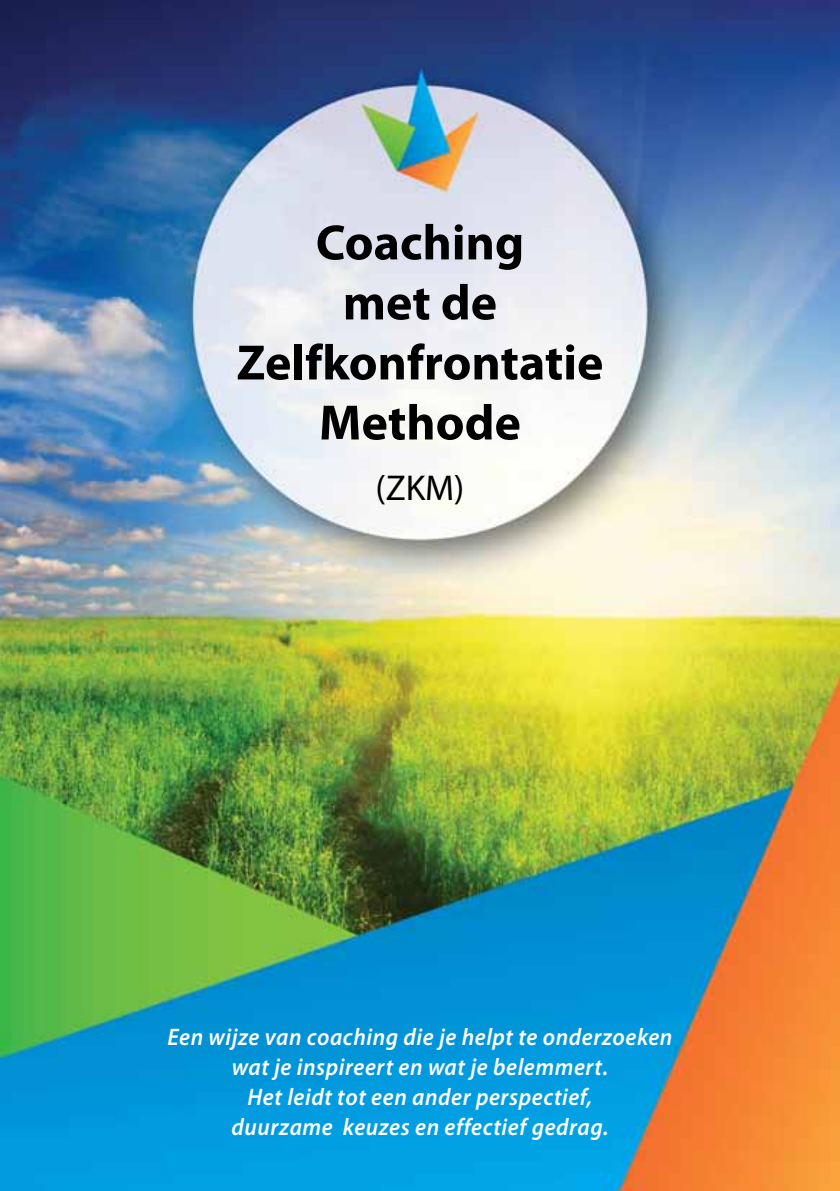
<style>
.page{position:relative;width:840px;height:1191px;background:#fff}
.page>*{position:absolute;margin:0;border:0;box-sizing:border-box;transform-origin:0 0}
.t1{font:700 50px/60px "Myriad Pro";color:#000;text-align:center}
.t2{font:36px "Myriad Pro";color:#000}
.t3{font:italic 600 24px/30px "Myriad Pro";letter-spacing:.025em;color:#fff;text-align:center;scale:.95 1}
</style>
<div class="page">
<img style="left:0;top:0;width:839px;height:1191px">
<h1 class="t1" style="left:236px;top:211px;width:368px">Coaching<br>met de<br>Zelfkonfrontatie<br>Methode</h1>
<h2 class="t2" style="left:375px;top:465px;width:90px">(ZKM)</h2>
<p class="t3" style="left:167px;top:1021px;width:533px">Een wijze van coaching die je helpt te onderzoeken wat je inspireert en wat je belemmert.<br>Het leidt tot een ander perspectief,<br>duurzame keuzes en effectief gedrag.</p>
</div>
